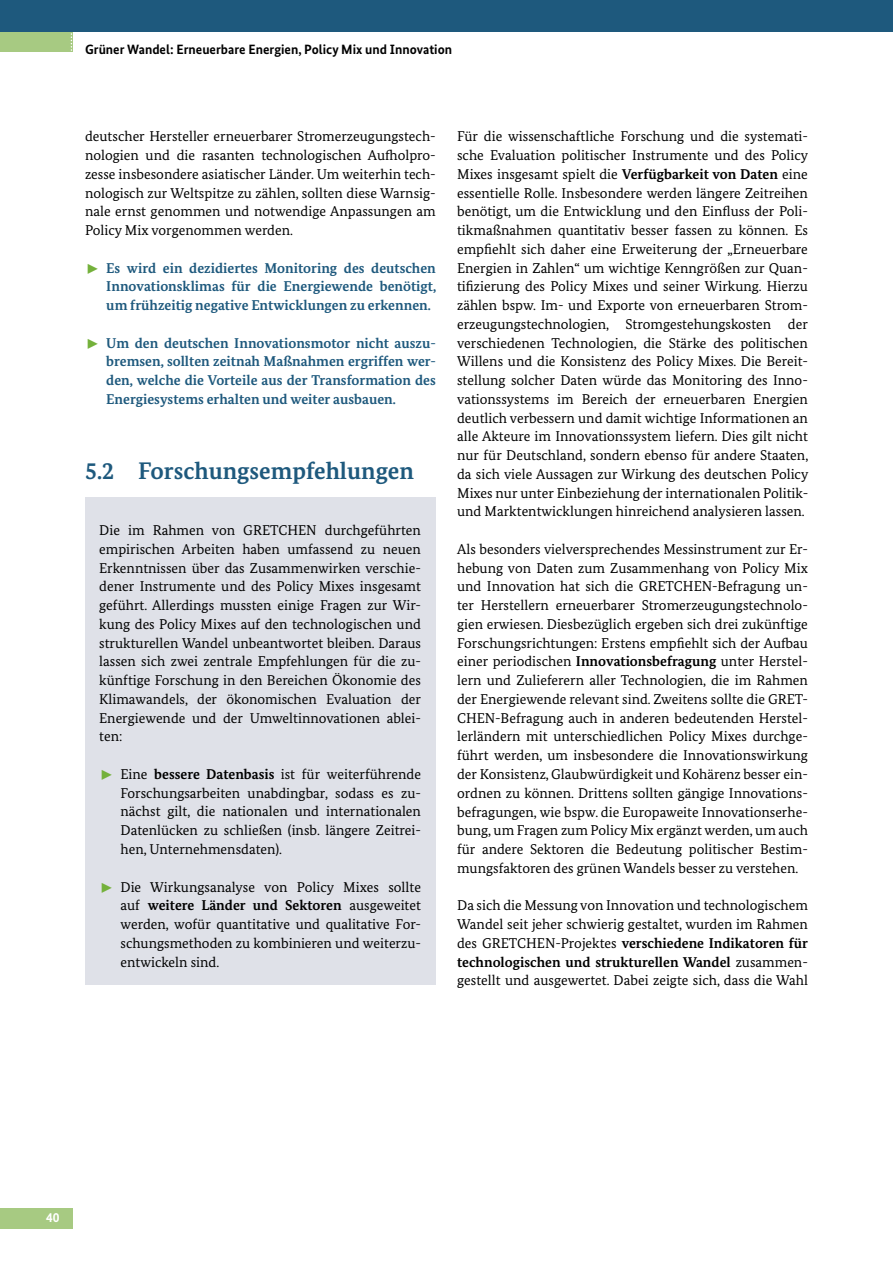
<style>
.page{position:relative;width:893px;height:1263px;background:#fff}
.page>*{position:absolute;margin:0;border:0;box-sizing:border-box;transform-origin:0 0}
.t1{font:700 24px "Bundes Serif";color:#1e597d}
.t2{font:14.25px/18.8px "Bundes Serif";color:#000;text-align:justify}
.t3{font:700 14.25px/18.8px "Bundes Serif";color:#1e597d;text-align:justify}
.t4{font:14.25px "The Mix Expert";color:#74b13b}
.t5{font:700 13.5px "Bundes Sans";color:#000}
.t6{font:700 13.5px "Bundes Sans";color:#fff}
.s1{font-family:"The Mix Expert";font-weight:400;color:#74b13b}
.s2{font-weight:700}
</style>
<div class="page">
<div style="left:0;top:1208px;width:72px;height:20px;background:#a7ca82"></div>
<div style="left:86px;top:498px;width:350px;height:487px;background:#dfe1e8"></div>
<div style="left:0;top:32px;width:72px;height:20px;background:#a7ca82"></div>
<svg style="left:71px;top:33px;width:1px;height:18px"></svg>
<div style="left:0;top:0;width:893px;height:32px;background:#1e597d"></div>
<p class="t5" style="left:85px;top:41px;width:369px">Grüner Wandel: Erneuerbare Energien, Policy Mix und Innovation</p>
<p class="t2" style="left:85px;top:127px;width:352px">deutscher Hersteller erneuerbarer Stromerzeugungstech&shy;nologien und die rasanten technologischen Aufholpro&shy;zesse insbesondere asiatischer Länder. Um weiterhin tech&shy;nologisch zur Weltspitze zu zählen, sollten diese Warnsig&shy;nale ernst genommen und notwendige Anpassungen am Policy Mix vorgenommen werden.</p>
<p class="t3" style="left:106px;top:258px;width:331px;text-indent:-21px"><span class="s1">˘</span> Es wird ein dezidiertes Monitoring des deutschen Innovationsklimas für die Energiewende benötigt, um frühzeitig negative Entwicklungen zu erkennen.</p>
<p class="t3" style="left:106px;top:333px;width:331px;text-indent:-21px"><span class="s1">˘</span> Um den deutschen Innovationsmotor nicht auszu&shy;bremsen, sollten zeitnah Maßnahmen ergriffen wer&shy;den, welche die Vorteile aus der Transformation des Energiesystems erhalten und weiter ausbauen.</p>
<h3 class="t1" style="left:85px;top:456px;width:330px">5.2 Forschungsempfehlungen</h3>
<p class="t2" style="left:99px;top:521px;width:323px">Die im Rahmen von GRETCHEN durchgeführten empirischen Arbeiten haben umfassend zu neuen Erkenntnissen über das Zusammenwirken verschie&shy;dener Instrumente und des Policy Mixes insgesamt geführt. Allerdings mussten einige Fragen zur Wir&shy;kung des Policy Mixes auf den technologischen und strukturellen Wandel unbeantwortet bleiben. Daraus lassen sich zwei zentrale Empfehlungen für die zu&shy;künftige Forschung in den Bereichen Ökonomie des Klimawandels, der ökonomischen Evaluation der Energiewende und der Umweltinnovationen ablei&shy;ten:</p>
<p class="t2" style="left:120px;top:764px;width:302px">Eine <span class="s2">bessere Datenbasis</span> ist für weiterführende Forschungsarbeiten unabdingbar, sodass es zu&shy;nächst gilt, die nationalen und internationalen Datenlücken zu schließen (insb. längere Zeitrei&shy;hen, Unternehmensdaten).</p>
<p class="t2" style="left:120px;top:877px;width:302px">Die Wirkungsanalyse von Policy Mixes sollte auf <span class="s2">weitere Länder und Sektoren</span> ausgeweitet werden, wofür quantitative und qualitative For&shy;schungsmethoden zu kombinieren und weiterzu&shy;entwickeln sind.</p>
<p class="t4" style="left:99px;top:762px;width:15px">˘</p>
<p class="t4" style="left:99px;top:875px;width:15px">˘</p>
<p class="t2" style="left:457px;top:127px;width:353px">Für die wissenschaftliche Forschung und die systemati&shy;sche Evaluation politischer Instrumente und des Policy Mixes insgesamt spielt die <span class="s2">Verfügbarkeit von Daten</span> eine essentielle Rolle. Insbesondere werden längere Zeitreihen benötigt, um die Entwicklung und den Einfluss der Poli&shy;tikmaßnahmen quantitativ besser fassen zu können. Es empfiehlt sich daher eine Erweiterung der „Erneuerbare Energien in Zahlen“ um wichtige Kenngrößen zur Quan&shy;tifizierung des Policy Mixes und seiner Wirkung. Hierzu zählen bspw. Im- und Exporte von erneuerbaren Strom&shy;erzeugungstechnologien, Stromgestehungskosten der verschiedenen Technologien, die Stärke des politischen Willens und die Konsistenz des Policy Mixes. Die Bereit&shy;stellung solcher Daten würde das Monitoring des Inno&shy;vationssystems im Bereich der erneuerbaren Energien deutlich verbessern und damit wichtige Informationen an alle Akteure im Innovationssystem liefern. Dies gilt nicht nur für Deutschland, sondern ebenso für andere Staaten, da sich viele Aussagen zur Wirkung des deutschen Policy Mixes nur unter Einbeziehung der internationalen Politik&shy;und Marktentwicklungen hinreichend analysieren lassen.</p>
<p class="t2" style="left:457px;top:539px;width:352px">Als besonders vielversprechendes Messinstrument zur Er&shy;hebung von Daten zum Zusammenhang von Policy Mix und Innovation hat sich die GRETCHEN-Befragung un&shy;ter Herstellern erneuerbarer Stromerzeugungstechnolo&shy;gien erwiesen. Diesbezüglich ergeben sich drei zukünftige Forschungsrichtungen: Erstens empfiehlt sich der Aufbau einer periodischen <span class="s2">Innovationsbefragung</span> unter Herstel&shy;lern und Zulieferern aller Technologien, die im Rahmen der Energiewende relevant sind. Zweitens sollte die GRET-CHEN-Befragung auch in anderen bedeutenden Herstel&shy;lerländern mit unterschiedlichen Policy Mixes durchge&shy;führt werden, um insbesondere die Innovationswirkung der Konsistenz, Glaubwürdigkeit und Kohärenz besser ein&shy;ordnen zu können. Drittens sollten gängige Innovations&shy;befragungen, wie bspw. die Europaweite Innovationserhe&shy;bung, um Fragen zum Policy Mix ergänzt werden, um auch für andere Sektoren die Bedeutung politischer Bestim&shy;mungsfaktoren des grünen Wandels besser zu verstehen.</p>
<p class="t2" style="left:457px;top:896px;width:352px">Da sich die Messung von Innovation und technologischem Wandel seit jeher schwierig gestaltet, wurden im Rahmen des GRETCHEN-Projektes <span class="s2">verschiedene Indikatoren für technologischen und strukturellen Wandel</span> zusammen&shy;gestellt und ausgewertet. Dabei zeigte sich, dass die Wahl</p>
<p class="t6" style="left:46px;top:1209px;width:15px">40</p>
</div>
